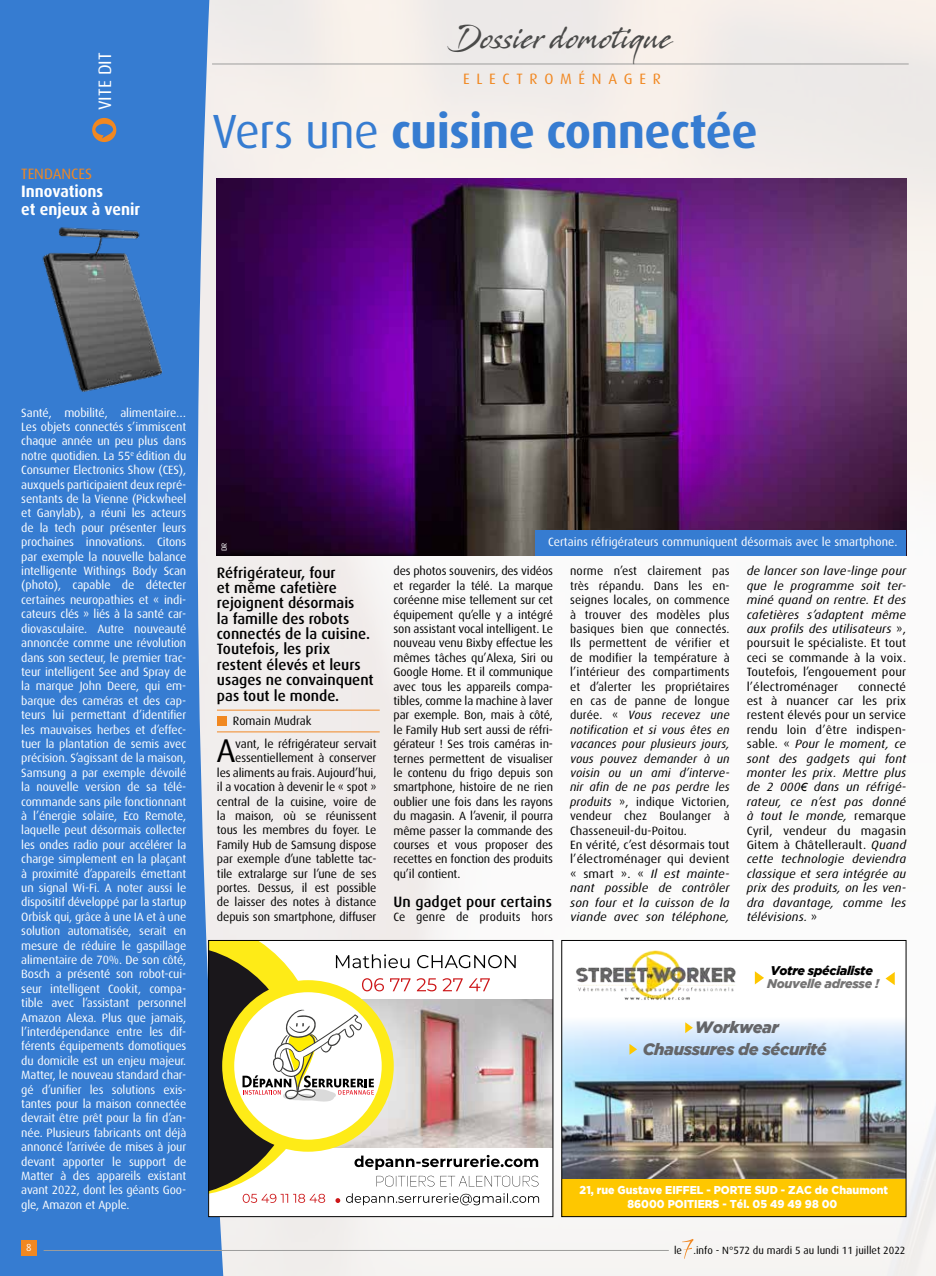
<style>
.page{position:relative;width:936px;height:1276px;background:#fff}
.page>*{position:absolute;margin:0;border:0;box-sizing:border-box;transform-origin:0 0}
.t1{font:700 48px "Dax";letter-spacing:-.01em;color:#367cd1}
.t2{font:33px "Dax";color:#000}
.t3{font:30px "Stingray";letter-spacing:.04em;color:#4a4a49;scale:.74 1}
.t4{font:18px "Dax";color:#fff}
.t5{font:700 16.5px/18px "Dax";color:#fff;scale:.95 1}
.t6{font:italic 900 16.35px/21.8px "Gotham";letter-spacing:-.02em;color:#646568;text-align:center}
.t7{font:500 15px/15.5px "Dax";color:#000}
.t8{font:15px "Dax";letter-spacing:.44em;color:#f18821}
.t9{font:15px "Dax";color:#f18821}
.t10{font:italic 900 12.6px "Gotham";letter-spacing:-.02em;color:#000}
.t11{font:italic 900 12.6px "Gotham";letter-spacing:-.02em;color:#757474}
.t12{font:12px/14.4px "Dax";letter-spacing:-.01em;color:#fff;text-align:justify}
.t13{font:12px/14.4px "Dax";letter-spacing:-.01em;color:#000;text-align:right}
.t14{font:12px/14.4px "Dax";letter-spacing:.01em;color:#000}
.t15{font:italic 12px/14.4px "Dax";letter-spacing:.01em;color:#000;text-align:justify;scale:1.05 1}
.t16{font:900 11.4px/13.6px "Gotham";color:#fff;text-align:center;scale:.94 1}
.t17{font:10.5px "Dax";color:#000}
.t18{font:10.2px "Dax";color:#fff}
.t19{font:7.5px "Dax";color:#fff}
.s1{font-weight:400}
.s2{font-style:italic}
.s3{font-style:normal}
.s4{font-family:"Arial";font-size:11.25px}
</style>
<div class="page">
<img style="left:224px;top:0;width:711px;height:1276px">
<hr style="left:212px;top:64px;width:696px;height:1px;background:#9d9d9c">
<hr style="left:217px;top:710px;width:162px;height:1px;background:#f18825">
<div style="left:217px;top:716px;width:9px;height:9px;background:#f18821"></div>
<hr style="left:217px;top:731px;width:162px;height:1px;background:#f18825">
<img style="left:224px;top:179px;width:682px;height:376px">
<div style="left:535px;top:530px;width:371px;height:25px;background:#367cd1"></div>
<svg style="left:0;top:0;width:224px;height:1276px;background:#4181d0"></svg>
<svg style="left:92px;top:118px;width:24px;height:24px"></svg>
<div style="left:21px;top:1240px;width:15px;height:15px;background:#f18821"></div>
<svg style="left:682px;top:1238px;width:11px;height:20px"></svg>
<img style="left:563px;top:1087px;width:341px;height:91px">
<svg style="left:563px;top:942px;width:341px;height:145px"></svg>
<img style="left:563px;top:942px;width:196px;height:68px">
<svg style="left:754px;top:971px;width:10px;height:13px"></svg>
<svg style="left:885px;top:972px;width:9px;height:13px"></svg>
<div style="left:561px;top:1178px;width:345px;height:38px;background:#fec700"></div>
<svg style="left:685px;top:1022px;width:7px;height:11px"></svg>
<svg style="left:629px;top:1044px;width:8px;height:10px"></svg>
<div style="left:561px;top:940px;width:345px;height:276px;border:1px solid #000"></div>
<img style="left:21px;top:224px;width:165px;height:171px">
<hr style="left:44px;top:1250px;width:624px;height:1px;background:#9d9d9c">
<div style="left:208px;top:940px;width:345px;height:276px;background:#fff"></div>
<img style="left:539px;top:999px;width:12px;height:148px">
<svg style="left:210px;top:942px;width:329px;height:263px"></svg>
<div style="left:208px;top:940px;width:345px;height:276px;border:1px solid #000"></div>
<h3 class="t4" style="left:95px;top:110px;width:59px;rotate:-90deg">VITE DIT</h3>
<p class="t9" style="left:21px;top:165px;width:72px">TENDANCES</p>
<h3 class="t5" style="left:21px;top:182px;width:127px">Innovations<br>et enjeux à venir</h3>
<h3 class="t3" style="left:451px;top:18px;width:300px">Dossier domotique</h3>
<p class="t8" style="left:463px;top:70px;width:199px">ELECTROMÉNAGER</p>
<h1 class="t1" style="left:212px;top:104px;width:547px"><span class="s1">Vers une</span> cuisine connectée</h1>
<p class="t12" style="left:21px;top:405px;width:166px">Santé, mobilité, alimentaire… Les objets connectés s’immiscent chaque année un peu plus dans notre quotidien. La 55<sup>e</sup> édition du Consumer Electronics Show (CES), auxquels participaient deux repré&shy;sentants de la Vienne (Pickwheel et Ganylab), a réuni les acteurs de la tech pour présenter leurs prochaines innovations. Citons par exemple la nouvelle balance intelligente Withings Body Scan (photo), capable de détecter certaines neuropathies et « indi&shy;cateurs clés » liés à la santé car&shy;diovasculaire. Autre nouveauté annoncée comme une révolution dans son secteur, le premier trac&shy;teur intelligent See and Spray de la marque John Deere, qui em&shy;barque des caméras et des cap&shy;teurs lui permettant d’identifier les mauvaises herbes et d’effec&shy;tuer la plantation de semis avec précision. S’agissant de la maison, Samsung a par exemple dévoilé la nouvelle version de sa télé&shy;commande sans pile fonctionnant à l’énergie solaire, Eco Remote, laquelle peut désormais collecter les ondes radio pour accélérer la charge simplement en la plaçant à proximité d’appareils émettant un signal Wi-Fi. A noter aussi le dispositif développé par la startup Orbisk qui, grâce à une IA et à une solution automatisée, serait en mesure de réduire le gaspillage alimentaire de 70%. De son côté, Bosch a présenté son robot-cui&shy;seur intelligent Cookit, compa&shy;tible avec l’assistant personnel Amazon Alexa. Plus que jamais, l’interdépendance entre les dif&shy;férents équipements domotiques du domicile est un enjeu majeur.<br>Matter, le nouveau standard char&shy;gé d’unifier les solutions exis&shy;tantes pour la maison connectée devrait être prêt pour la fin d’an&shy;née. Plusieurs fabricants ont déjà annoncé l’arrivée de mises à jour devant apporter le support de Matter à des appareils existant avant 2022, dont les géants Goo&shy;gle, Amazon et Apple.</p>
<p class="t19" style="left:220px;top:551px;width:10px;rotate:-90deg">DR</p>
<p class="t7" style="left:217px;top:565px;width:158px">Réfrigérateur, four<br>et même cafetière rejoignent désormais<br>la famille des robots connectés de la cuisine.<br>Toutefois, les prix restent élevés et leurs usages ne convainquent pas tout le monde.</p>
<p class="t13" style="left:233px;top:713px;width:80px">Romain Mudrak</p>
<h2 class="t2" style="left:216px;top:732px;width:21px">A</h2>
<p class="t13" style="left:217px;top:737px;width:161px">vant, le réfrigérateur servait essentiellement à conserver<br>les aliments au frais. Aujourd’hui, il a vocation à devenir le « spot » central de la cuisine, voire de la maison, où se réunissent tous les membres du foyer. Le<br>Family Hub de Samsung dispose par exemple d’une tablette tac&shy;tile extralarge sur l’une de ses portes. Dessus, il est possible de laisser des notes à distance depuis son smartphone, diffuser</p>
<p class="t12" style="left:548px;top:535px;width:350px">Certains réfrigérateurs communiquent désormais avec le smartphone.</p>
<p class="t13" style="left:393px;top:564px;width:161px;text-align:justify">des photos souvenirs, des vidéos et regarder la télé. La marque coréenne mise tellement sur cet équipement qu’elle y a intégré son assistant vocal intelligent. Le nouveau venu Bixby effectue les mêmes tâches qu’Alexa, Siri ou Google Home. Et il communique avec tous les appareils compa&shy;tibles, comme la machine à laver par exemple. Bon, mais à côté, le Family Hub sert aussi de réfri&shy;gérateur ! Ses trois caméras in&shy;ternes permettent de visualiser le contenu du frigo depuis son smartphone, histoire de ne rien oublier une fois dans les rayons du magasin. A l’avenir, il pourra même passer la commande des courses et vous proposer des recettes en fonction des produits qu’il contient.</p>
<p class="t7" style="left:393px;top:894px;width:160px">Un gadget pour certains</p>
<p class="t14" style="left:393px;top:910px;width:161px">Ce genre de produits hors</p>
<p class="t14" style="left:570px;top:564px;width:161px">norme n’est clairement pas très répandu. Dans les en&shy;seignes locales, on commence à trouver des modèles plus basiques bien que connectés.<br>Ils permettent de vérifier et de modifier la température à l’intérieur des compartiments et d’alerter les propriétaires en cas de panne de longue durée. « <span class="s2">Vous recevez une notification et si vous êtes en vacances pour plusieurs jours, vous pouvez demander à un voisin ou un ami d’interve&shy;nir afin de ne pas perdre les produits</span> », indique Victorien, vendeur chez Boulanger à<br>Chasseneuil-du-Poitou.<br>En vérité, c’est désormais tout l’électroménager qui devient « smart ». « <span class="s2">Il est mainte&shy;nant possible de contrôler son four et la cuisson de la viande avec son téléphone,</span></p>
<p class="t15" style="left:746px;top:564px;width:153px">de lancer son lave-linge pour que le programme soit ter&shy;miné quand on rentre. Et des cafetières s’adaptent même aux profils des utilisateurs <span class="s3">», poursuit le spécialiste. Et tout ceci se commande à la voix.<br>Toutefois, l’engouement pour l’électroménager</span></p>
<p class="t15" style="left:746px;top:679px;width:153px;text-indent:111px"><span class="s3">connecté est à nuancer car les prix restent élevés pour un service rendu loin d’être indispen&shy;sable. «</span> Pour le moment, ce sont des gadgets qui font monter les prix. Mettre plus de 2 000<span class="s4">€</span> dans un réfrigé&shy;rateur, ce n’est pas donné à tout le monde, <span class="s3">remarque Cyril, vendeur du magasin Gitem à Châtellerault.</span> Quand cette technologie deviendra classique et sera intégrée au prix des produits, on les ven&shy;dra davantage, comme les télévisions. <span class="s3">»</span></p>
<p class="t10" style="left:770px;top:963px;width:104px">Votre spécialiste</p>
<p class="t11" style="left:767px;top:976px;width:113px">Nouvelle adresse !</p>
<h3 class="t6" style="left:642px;top:1016px;width:186px">Workwear<br>Chaussures de sécurité</h3>
<p class="t16" style="left:579px;top:1183px;width:329px">21, rue Gustave EIFFEL - PORTE SUD - ZAC de Chaumont<br>86000 POITIERS - Tél. 05 49 49 98 00</p>
<p class="t18" style="left:26px;top:1241px;width:7px">8</p>
<p class="t17" style="left:674px;top:1244px;width:233px">le .info - N°572 du mardi 5 au lundi 11 juillet 2022</p>
</div>
